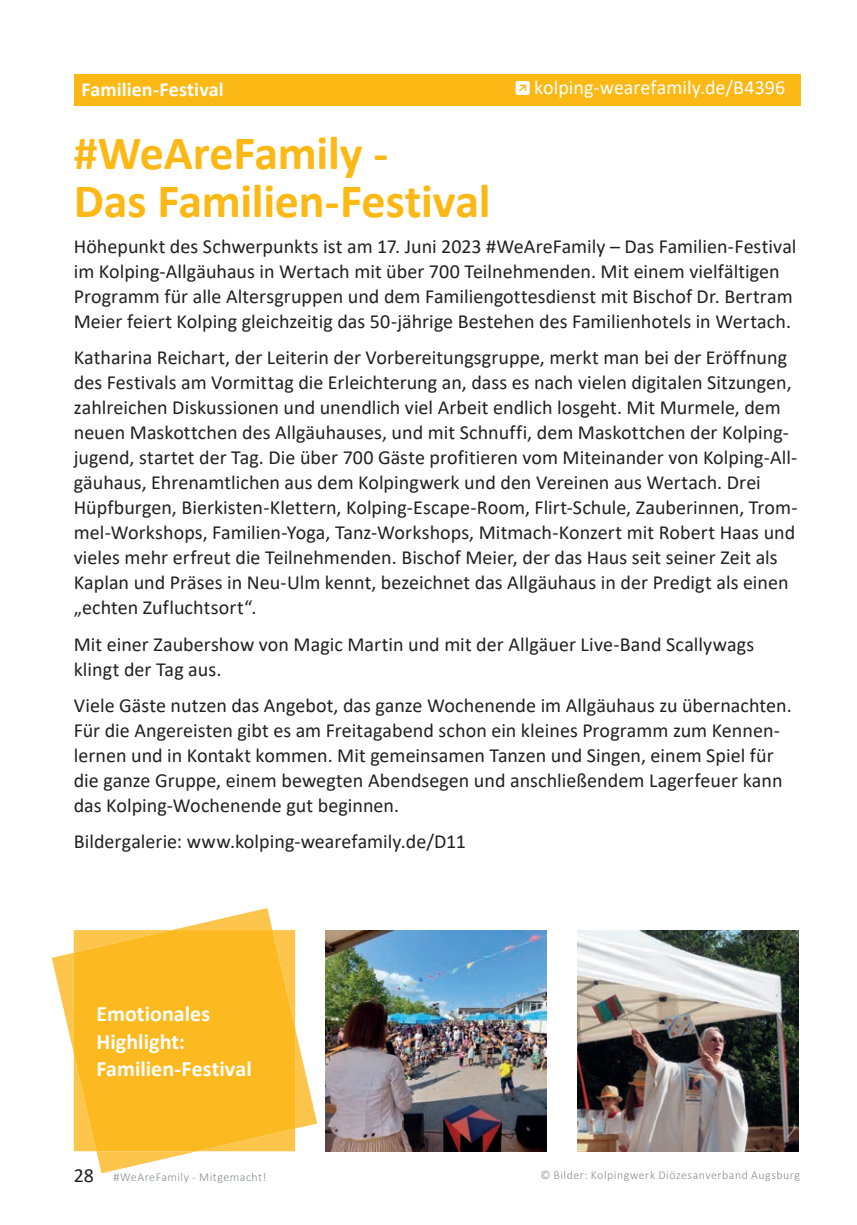
<style>
.page{position:relative;width:857px;height:1225px;background:#fff}
.page>*{position:absolute;margin:0;border:0;box-sizing:border-box;transform-origin:0 0}
.t1{font:700 48px/48px "Calibri";letter-spacing:-.005em;color:#fcb814}
.t2{font:700 22px/27.6px "Calibri";color:#fff}
.t3{font:20px/25px "Calibri";color:#231f20}
.t4{font:20px "Calibri";color:#fff}
.t5{font:700 20px "Calibri";letter-spacing:.005em;color:#fff}
.t6{font:300 12px "Calibri";letter-spacing:.04em;color:#8a8c8f}
.s1{font-weight:400;font-size:20px;color:#231f20}
</style>
<div class="page">
<div style="left:74px;top:74px;width:725px;height:31px;background:#fcb814"></div>
<img style="left:325px;top:930px;width:221px;height:221px">
<img style="left:577px;top:930px;width:220px;height:221px">
<svg style="left:52px;top:908px;width:265px;height:265px"></svg>
<svg style="left:74px;top:930px;width:221px;height:221px;background:#fdbb24"></svg>
<p class="t5" style="left:81px;top:75px;width:144px">Familien-Festival</p>
<p class="t4" style="left:534px;top:74px;width:252px">kolping-wearefamily.de/B4396</p>
<h1 class="t1" style="left:74px;top:128px;width:418px">#WeAreFamily -<br>Das Familien-Festival</h1>
<p class="t3" style="left:74px;top:233px;width:723px">Höhepunkt des Schwerpunkts ist am 17. Juni 2023 #WeAreFamily – Das Familien-Festival im Kolping-Allgäuhaus in Wertach mit über 700 Teilnehmenden. Mit einem vielfältigen Programm für alle Altersgruppen und dem Familiengottesdienst mit Bischof Dr. Bertram Meier feiert Kolping gleichzeitig das 50-jährige Bestehen des Familienhotels in Wertach.</p>
<p class="t3" style="left:74px;top:344px;width:725px">Katharina Reichart, der Leiterin der Vorbereitungsgruppe, merkt man bei der Eröffnung des Festivals am Vormittag die Erleichterung an, dass es nach vielen digitalen Sitzungen, zahlreichen Diskussionen und unendlich viel Arbeit endlich losgeht. Mit Murmele, dem neuen Maskottchen des Allgäuhauses, und mit Schnuffi, dem Maskottchen der Kolping&shy;jugend, startet der Tag. Die über 700 Gäste profitieren vom Miteinander von Kolping-All&shy;gäuhaus, Ehrenamtlichen aus dem Kolpingwerk und den Vereinen aus Wertach. Drei Hüpfburgen, Bierkisten-Klettern, Kolping-Escape-Room, Flirt-Schule, Zauberinnen, Trom&shy;mel-Workshops, Familien-Yoga, Tanz-Workshops, Mitmach-Konzert mit Robert Haas und vieles mehr erfreut die Teilnehmenden. Bischof Meier, der das Haus seit seiner Zeit als Kaplan und Präses in Neu-Ulm kennt, bezeichnet das Allgäuhaus in der Predigt als einen „echten Zufluchtsort“.</p>
<p class="t3" style="left:74px;top:631px;width:681px">Mit einer Zaubershow von Magic Martin und mit der Allgäuer Live-Band Scallywags klingt der Tag aus.</p>
<p class="t3" style="left:74px;top:692px;width:719px">Viele Gäste nutzen das Angebot, das ganze Wochenende im Allgäuhaus zu übernachten.<br>Für die Angereisten gibt es am Freitagabend schon ein kleines Programm zum Kennen&shy;lernen und in Kontakt kommen. Mit gemeinsamen Tanzen und Singen, einem Spiel für die ganze Gruppe, einem bewegten Abendsegen und anschließendem Lagerfeuer kann das Kolping-Wochenende gut beginnen.</p>
<p class="t3" style="left:74px;top:829px;width:393px">Bildergalerie: www.kolping-wearefamily.de/D11</p>
<p class="t2" style="left:96px;top:1000px;width:157px">Emotionales<br>Highlight:<br>Familien-Festival</p>
<p class="t6" style="left:74px;top:1169px;width:194px"><span class="s1">28</span> #WeAreFamily - Mitgemacht!</p>
<p class="t6" style="left:540px;top:1167px;width:261px">© Bilder: Kolpingwerk Diözesanverband Augsburg</p>
</div>
